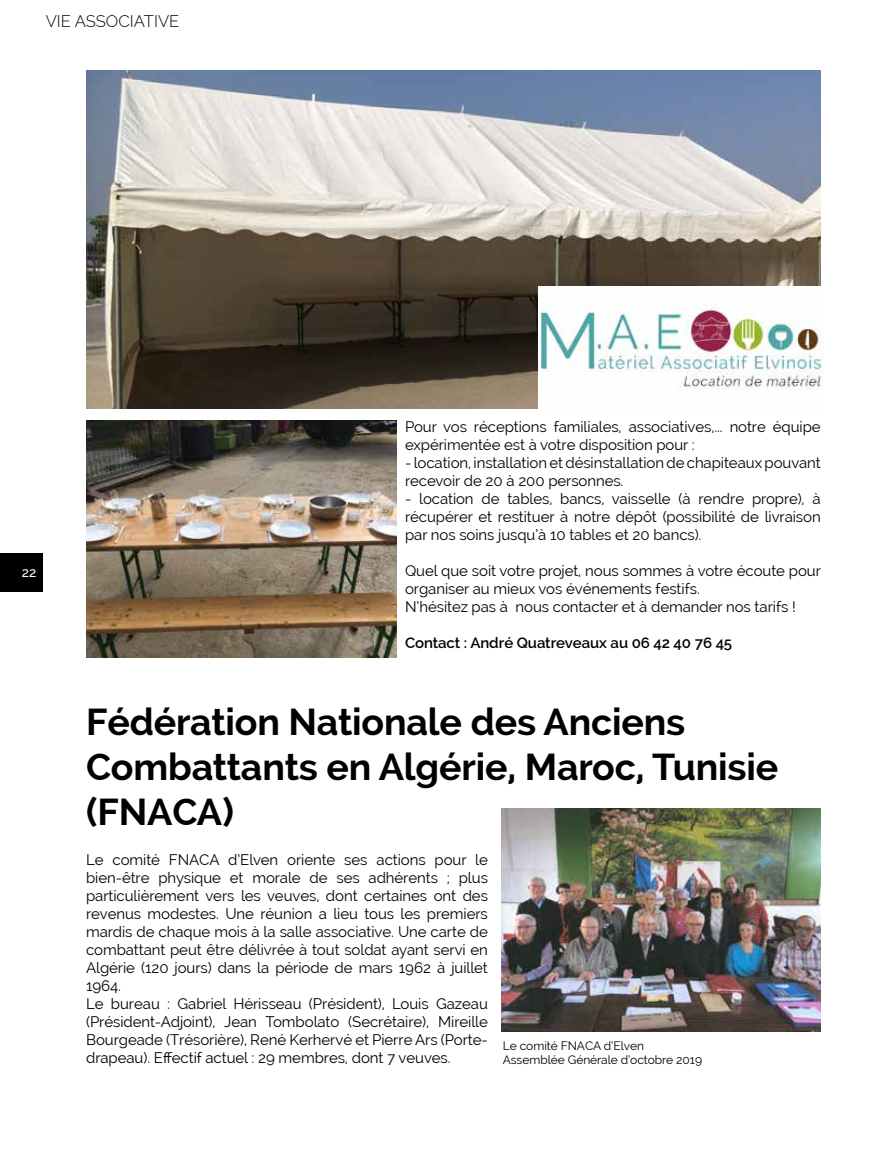
<style>
.page{position:relative;width:893px;height:1149px;background:#fff}
.page>*{position:absolute;margin:0;border:0;box-sizing:border-box;transform-origin:0 0}
.t1{font:700 37.5px/45px "Raleway";letter-spacing:-.005em;color:#000}
.t2{font:300 16.5px "Raleway";color:#000}
.t3{font:15px/18px "Raleway";letter-spacing:-.005em;color:#000}
.t4{font:600 15px "Raleway";letter-spacing:-.005em;color:#000}
.t5{font:500 13.5px "Raleway";color:#fff}
.t6{font:12px/14.4px "Raleway";letter-spacing:-.005em;color:#000}
</style>
<div class="page">
<div style="left:0;top:553px;width:43px;height:38px;background:#000"></div>
<img style="left:502px;top:808px;width:319px;height:223px">
<img style="left:86px;top:70px;width:735px;height:338px">
<img style="left:86px;top:420px;width:310px;height:237px">
<img style="left:538px;top:286px;width:285px;height:122px">
<p class="t2" style="left:46px;top:11px;width:135px">VIE ASSOCIATIVE</p>
<p class="t5" style="left:22px;top:564px;width:16px">22</p>
<p class="t3" style="left:405px;top:417px;width:417px">Pour vos réceptions familiales, associatives,... notre équipe expérimentée est à votre disposition pour :</p>
<p class="t3" style="left:405px;top:453px;width:417px">- location, installation et désinstallation de chapiteaux pouvant recevoir de 20 à 200 personnes.</p>
<p class="t3" style="left:405px;top:489px;width:417px;text-align:justify">- location de tables, bancs, vaisselle (à rendre propre), à récupérer et restituer à notre dépôt (possibilité de livraison par nos soins jusqu’à 10 tables et 20 bancs).</p>
<p class="t3" style="left:405px;top:561px;width:418px">Quel que soit votre projet, nous sommes à votre écoute pour organiser au mieux vos événements festifs.<br>N’hésitez pas à nous contacter et à demander nos tarifs !</p>
<p class="t4" style="left:405px;top:634px;width:329px">Contact : André Quatreveaux au 06 42 40 76 45</p>
<h1 class="t1" style="left:86px;top:699px;width:693px">Fédération Nationale des Anciens<br>Combattants en Algérie, Maroc, Tunisie (FNACA)</h1>
<p class="t3" style="left:86px;top:850px;width:403px">Le comité FNACA d’Elven oriente ses actions pour le bien-être physique et morale de ses adhérents ; plus particulièrement vers les veuves, dont certaines ont des revenus modestes. Une réunion a lieu tous les premiers mardis de chaque mois à la salle associative. Une carte de combattant peut être délivrée à tout soldat ayant servi en Algérie (120 jours) dans la période de mars 1962 à juillet 1964.<br>Le bureau : Gabriel Hérisseau (Président), Louis Gazeau (Président-Adjoint), Jean Tombolato (Secrétaire), Mireille Bourgeade (Trésorière), René Kerhervé et Pierre Ars (Porte&shy;drapeau). Effectif actuel : 29 membres, dont 7 veuves.</p>
<p class="t6" style="left:503px;top:1038px;width:201px">Le comité FNACA d’Elven<br>Assemblée Générale d’octobre 2019</p>
</div>
